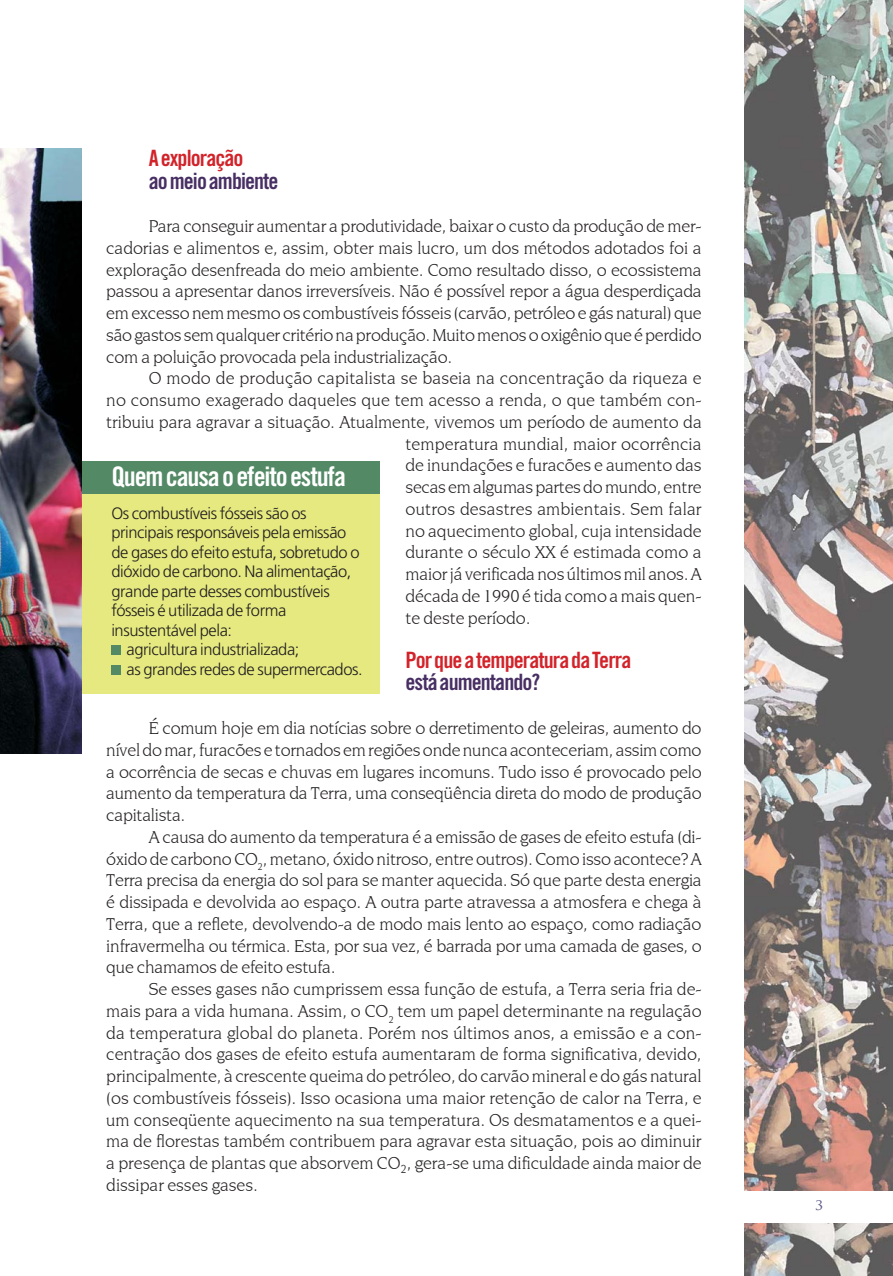
<style>
.page{position:relative;width:893px;height:1276px;background:#fff}
.page>*{position:absolute;margin:0;border:0;box-sizing:border-box;transform-origin:0 0}
.t1{font:27px "Trade Gothic Bold Cond Twenty";letter-spacing:-.04em;color:#fff}
.t2{font:22.5px "Trade Gothic Bold Cond Twenty";letter-spacing:-.04em;color:#d2232a}
.t3{font:22.5px "Trade Gothic Bold Cond Twenty";letter-spacing:-.04em;color:#482f63}
.t4{font:18px/21.8px "Novarese IT Cby BT";letter-spacing:-.005em;color:#231f20;text-align:justify}
.t5{font:300 16.5px "Frutiger";letter-spacing:-.025em;color:#231f20}
</style>
<div class="page">
<img style="left:745px;top:0;width:148px;height:1276px">
<div style="left:741px;top:1191px;width:152px;height:31px;background:#fff"></div>
<div style="left:34px;top:472px;width:346px;height:222px;background:#e5e97f"></div>
<div style="left:34px;top:461px;width:346px;height:32px;background:#538965"></div>
<div style="left:111px;top:645px;width:10px;height:10px;background:#538965"></div>
<div style="left:111px;top:665px;width:10px;height:9px;background:#538965"></div>
<img style="left:0;top:149px;width:82px;height:604px">
<p class="t2" style="left:149px;top:150px;width:96px">A exploração</p>
<p class="t3" style="left:149px;top:172px;width:131px">ao meio ambiente</p>
<p class="t4" style="left:106px;top:215px;width:597px;text-indent:43px">Para conseguir aumentar a produtividade, baixar o custo da produção de mer&shy;cadorias e alimentos e, assim, obter mais lucro, um dos métodos adotados foi a exploração desenfreada do meio ambiente. Como resultado disso, o ecossistema passou a apresentar danos irreversíveis. Não é possível repor a água desperdiçada em excesso nem mesmo os combustíveis fósseis (carvão, petróleo e gás natural) que são gastos sem qualquer critério na produção. Muito menos o oxigênio que é perdido com a poluição provocada pela industrialização.</p>
<p class="t4" style="left:149px;top:367px;width:554px">O modo de produção capitalista se baseia na concentração da riqueza e</p>
<p class="t4" style="left:106px;top:389px;width:597px">no consumo exagerado daqueles que tem acesso a renda, o que também con-</p>
<p class="t4" style="left:106px;top:411px;width:597px">tribuiu para agravar a situação. Atualmente, vivemos um período de aumento da</p>
<p class="t4" style="left:405px;top:432px;width:298px">temperatura mundial, maior ocorrência</p>
<p class="t4" style="left:405px;top:454px;width:298px">de inundações e furacões e aumento das</p>
<p class="t4" style="left:405px;top:476px;width:298px">secas em algumas partes do mundo, entre</p>
<p class="t4" style="left:405px;top:498px;width:298px">outros desastres ambientais. Sem falar</p>
<p class="t4" style="left:405px;top:519px;width:298px">no aquecimento global, cuja intensidade</p>
<p class="t4" style="left:405px;top:541px;width:298px">durante o século XX é estimada como a</p>
<p class="t4" style="left:405px;top:563px;width:298px">maior já verificada nos últimos mil anos. A</p>
<p class="t4" style="left:405px;top:585px;width:298px">década de 1990 é tida como a mais quen-</p>
<p class="t4" style="left:405px;top:606px;width:126px">te deste período.</p>
<p class="t2" style="left:405px;top:652px;width:227px">Por que atemperatura da Terra</p>
<p class="t3" style="left:405px;top:674px;width:136px">está aumentando?</p>
<p class="t4" style="left:106px;top:717px;width:597px;text-indent:43px">É comum hoje em dia notícias sobre o derretimento de geleiras, aumento do nível do mar, furacões e tornados em regiões onde nunca aconteceriam, assim como a ocorrência de secas e chuvas em lugares incomuns. Tudo isso é provocado pelo aumento da temperatura da Terra, uma conseqüência direta do modo de produção capitalista.</p>
<p class="t4" style="left:106px;top:825px;width:597px;text-indent:43px">A causa do aumento da temperatura é a emissão de gases de efeito estufa (di&shy;óxido de carbono CO<sub>2</sub>, metano, óxido nitroso, entre outros). Como isso acontece? A Terra precisa da energia do sol para se manter aquecida. Só que parte desta energia é dissipada e devolvida ao espaço. A outra parte atravessa a atmosfera e chega à Terra, que a reflete, devolvendo-a de modo mais lento ao espaço, como radiação infravermelha ou térmica. Esta, por sua vez, é barrada por uma camada de gases, o que chamamos de efeito estufa.</p>
<p class="t4" style="left:106px;top:978px;width:597px;text-indent:43px">Se esses gases não cumprissem essa função de estufa, a Terra seria fria de&shy;mais para a vida humana. Assim, o CO<sub>2</sub> tem um papel determinante na regulação da temperatura global do planeta. Porém nos últimos anos, a emissão e a con&shy;centração dos gases de efeito estufa aumentaram de forma significativa, devido, principalmente, à crescente queima do petróleo, do carvão mineral e do gás natural (os combustíveis fósseis). Isso ocasiona uma maior retenção de calor na Terra, e um conseqüente aquecimento na sua temperatura. Os desmatamentos e a quei&shy;ma de florestas também contribuem para agravar esta situação, pois ao diminuir a presença de plantas que absorvem CO<sub>2</sub>, gera-se uma dificuldade ainda maior de dissipar esses gases.</p>
<h1 class="t1" style="left:111px;top:467px;width:236px">Quem causa o efeito estufa</h1>
<p class="t5" style="left:111px;top:506px;width:197px">Os combustíveis fósseis são os</p>
<p class="t5" style="left:111px;top:526px;width:236px">principais responsáveis pela emissão</p>
<p class="t5" style="left:111px;top:545px;width:250px">de gases do efeito estufa, sobretudo o</p>
<p class="t5" style="left:111px;top:565px;width:242px">dióxido de carbono. Na alimentação,</p>
<p class="t5" style="left:111px;top:584px;width:220px">grande parte desses combustíveis</p>
<p class="t5" style="left:111px;top:604px;width:177px">fósseis é utilizada de forma</p>
<p class="t5" style="left:111px;top:623px;width:122px">insustentável pela:</p>
<p class="t5" style="left:127px;top:643px;width:174px">agricultura industrializada;</p>
<p class="t5" style="left:127px;top:662px;width:238px">as grandes redes de supermercados.</p>
</div>
